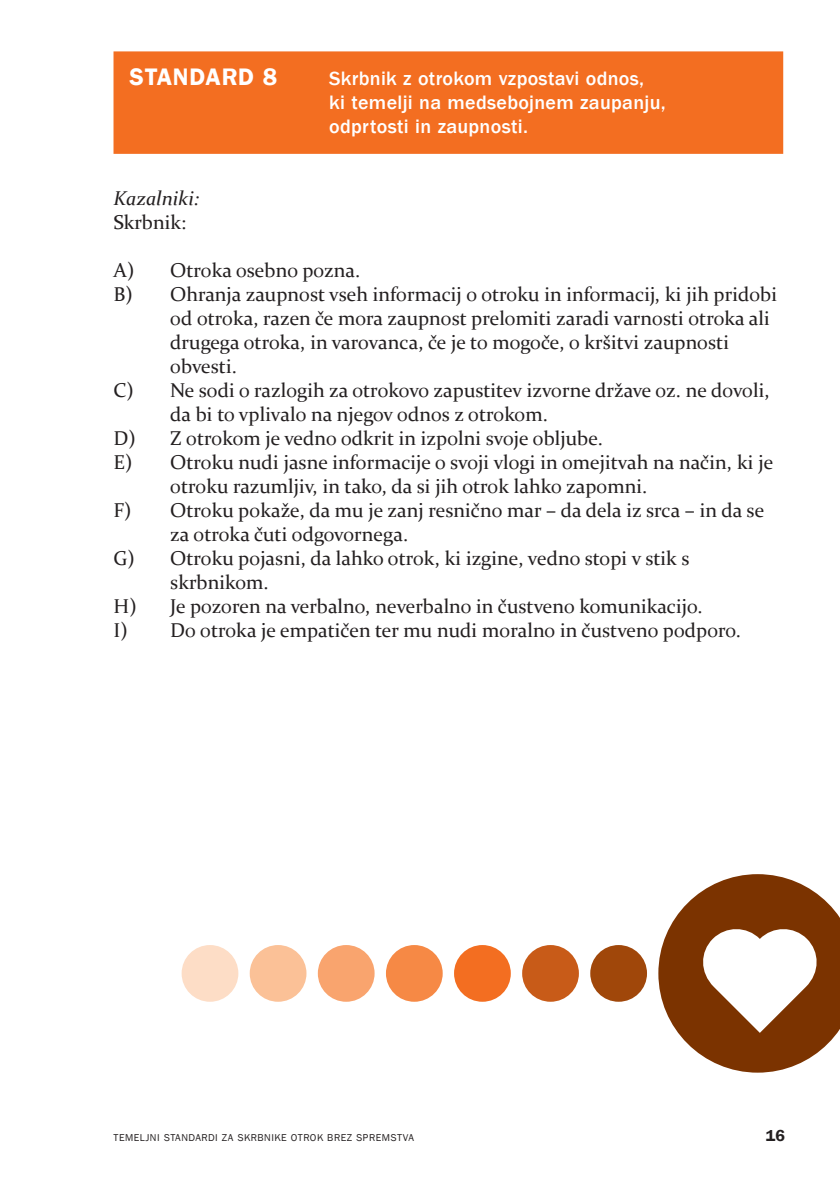
<style>
.page{position:relative;width:840px;height:1191px;background:#fff}
.page>*{position:absolute;margin:0;border:0;box-sizing:border-box;transform-origin:0 0}
.t1{font:600 24px "ITC Franklin Gothic Std";color:#fff}
.t2{font:20px "Constantia";color:#231f20}
.t3{font:500 20px/24px "ITC Franklin Gothic Std";letter-spacing:.015em;color:#fff}
.t4{font:italic 20px "Constantia";color:#231f20}
.t5{font:600 16px "ITC Franklin Gothic Std";color:#231f20}
.t6{font:10px "ITC Franklin Gothic Std";letter-spacing:.05em;color:#231f20}
</style>
<div class="page">
<div style="left:181px;top:945px;width:57px;height:56px;background:#fdddc6;border-radius:50%"></div>
<div style="left:249px;top:945px;width:57px;height:56px;background:#fbc197;border-radius:50%"></div>
<div style="left:317px;top:945px;width:57px;height:56px;background:#f9a46e;border-radius:50%"></div>
<div style="left:386px;top:945px;width:56px;height:56px;background:#f68945;border-radius:50%"></div>
<div style="left:454px;top:945px;width:56px;height:56px;background:#f36e21;border-radius:50%"></div>
<div style="left:522px;top:945px;width:56px;height:56px;background:#c85b18;border-radius:50%"></div>
<div style="left:590px;top:945px;width:56px;height:56px;background:#a0470a;border-radius:50%"></div>
<svg style="left:658px;top:874px;width:181px;height:198px"></svg>
<div style="left:113px;top:51px;width:669px;height:103px;background:#f36e21"></div>
<p class="t1" style="left:129px;top:63px;width:32px">STANDARD</p>
<p class="t1" style="left:262px;top:63px;width:16px">8</p>
<p class="t3" style="left:329px;top:67px;width:338px">Skrbnik z otrokom vzpostavi odnos,<br>ki temelji na medsebojnem zaupanju, odprtosti in zaupnosti.</p>
<p class="t4" style="left:113px;top:185px;width:87px">Kazalniki:</p>
<p class="t2" style="left:113px;top:209px;width:74px">Skrbnik:</p>
<p class="t2" style="left:113px;top:257px;width:248px">A) Otroka osebno pozna.</p>
<p class="t2" style="left:113px;top:281px;width:664px">B) Ohranja zaupnost vseh informacij o otroku in informacij, ki jih pridobi</p>
<p class="t2" style="left:170px;top:305px;width:600px">od otroka, razen če mora zaupnost prelomiti zaradi varnosti otroka ali</p>
<p class="t2" style="left:170px;top:329px;width:560px">drugega otroka, in varovanca, če je to mogoče, o kršitvi zaupnosti</p>
<p class="t2" style="left:170px;top:353px;width:68px">obvesti.</p>
<p class="t2" style="left:113px;top:377px;width:657px">C) Ne sodi o razlogih za otrokovo zapustitev izvorne države oz. ne dovoli,</p>
<p class="t2" style="left:170px;top:401px;width:379px">da bi to vplivalo na njegov odnos z otrokom.</p>
<p class="t2" style="left:113px;top:425px;width:490px">D) Z otrokom je vedno odkrit in izpolni svoje obljube.</p>
<p class="t2" style="left:113px;top:449px;width:661px">E) Otroku nudi jasne informacije o svoji vlogi in omejitvah na način, ki je</p>
<p class="t2" style="left:170px;top:473px;width:478px">otroku razumljiv, in tako, da si jih otrok lahko zapomni.</p>
<p class="t2" style="left:113px;top:497px;width:652px">F) Otroku pokaže, da mu je zanj resnično mar – da dela iz srca – in da se</p>
<p class="t2" style="left:170px;top:521px;width:239px">za otroka čuti odgovornega.</p>
<p class="t2" style="left:113px;top:545px;width:577px">G) Otroku pojasni, da lahko otrok, ki izgine, vedno stopi v stik s</p>
<p class="t2" style="left:170px;top:569px;width:100px">skrbnikom.</p>
<p class="t2" style="left:113px;top:593px;width:590px">H) Je pozoren na verbalno, neverbalno in čustveno komunikacijo.</p>
<p class="t2" style="left:113px;top:617px;width:628px">I) Do otroka je empatičen ter mu nudi moralno in čustveno podporo.</p>
<p class="t6" style="left:113px;top:1132px;width:302px">TEMELJNI STANDARDI ZA SKRBNIKE OTROK BREZ SPREMSTVA</p>
<p class="t5" style="left:765px;top:1126px;width:21px">16</p>
</div>
